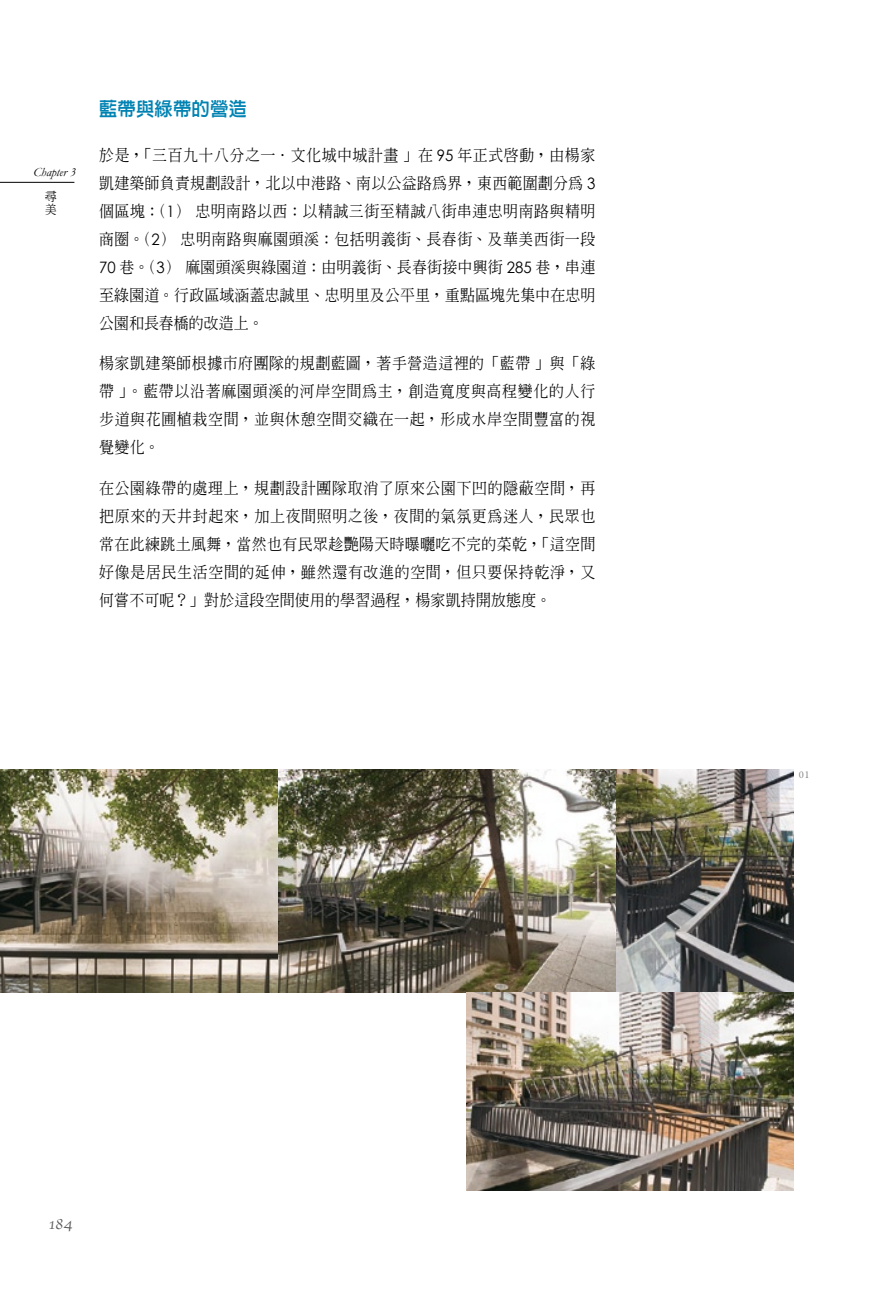
<style>
.page{position:relative;width:893px;height:1290px;background:#fff}
.page>*{position:absolute;margin:0;border:0;box-sizing:border-box;transform-origin:0 0}
.t1{font:19.25px "Lin Gothic Extra";letter-spacing:.01em;color:#0083b3;scale:.95 1}
.t2{font:500 15.75px/28px "Inn Ming";letter-spacing:.015em;color:#000;text-align:justify;scale:.95 1}
.t3{font:15.75px "Apple Chancery";color:#57585a}
.t4{font:italic 12.42px "Garamond";color:#000}
.t5{font:500 12.25px/13px "Inn Ming";color:#000}
.t6{font:10.5px "Garamond Premr Pro";color:#878889}
.s1{font-family:"Century Gothic";font-weight:400}
</style>
<div class="page">
<hr style="left:0;top:182px;width:74px;height:1px;background:#000">
<img style="left:615px;top:769px;width:179px;height:223px">
<img style="left:0;top:769px;width:615px;height:223px">
<img style="left:466px;top:992px;width:328px;height:199px">
<p class="t4" style="left:33px;top:165px;width:44px">Chapter 3</p>
<p class="t5" style="left:45px;top:190px;width:13px">尋美</p>
<p class="t1" style="left:99px;top:99px;width:157px">藍帶與綠帶的營造</p>
<p class="t2" style="left:99px;top:141px;width:524px">於是，「三百九十八分之一．文化城中城計畫」在 <span class="s1">95</span> 年正式啟動，由楊家凱建築師負責規劃設計，北以中港路、南以公益路為界，東西範圍劃分為 <span class="s1">3</span>個區塊：（<span class="s1">1</span>）忠明南路以西：以精誠三街至精誠八街串連忠明南路與精明商圈。（<span class="s1">2</span>）忠明南路與麻園頭溪：包括明義街、長春街、及華美西街一段<span class="s1">70</span> 巷。（<span class="s1">3</span>）麻園頭溪與綠園道：由明義街、長春街接中興街 <span class="s1">285</span> 巷，串連至綠園道。行政區域涵蓋忠誠里、忠明里及公平里，重點區塊先集中在忠明公園和長春橋的改造上。</p>
<p class="t2" style="left:99px;top:349px;width:524px">楊家凱建築師根據市府團隊的規劃藍圖，著手營造這裡的「藍帶」與「綠帶」。藍帶以沿著麻園頭溪的河岸空間為主，創造寬度與高程變化的人行步道與花圃植栽空間，並與休憩空間交織在一起，形成水岸空間豐富的視覺變化。</p>
<p class="t2" style="left:99px;top:474px;width:524px">在公園綠帶的處理上，規劃設計團隊取消了原來公園下凹的隱蔽空間，再把原來的天井封起來，加上夜間照明之後，夜間的氣氛更為迷人，民眾也常在此練跳土風舞，當然也有民眾趁艷陽天時曝曬吃不完的菜乾，「這空間好像是居民生活空間的延伸，雖然還有改進的空間，但只要保持乾淨，又何嘗不可呢？」對於這段空間使用的學習過程，楊家凱持開放態度。</p>
<p class="t3" style="left:48px;top:1211px;width:26px">184</p>
<p class="t6" style="left:799px;top:768px;width:12px">01</p>
</div>
